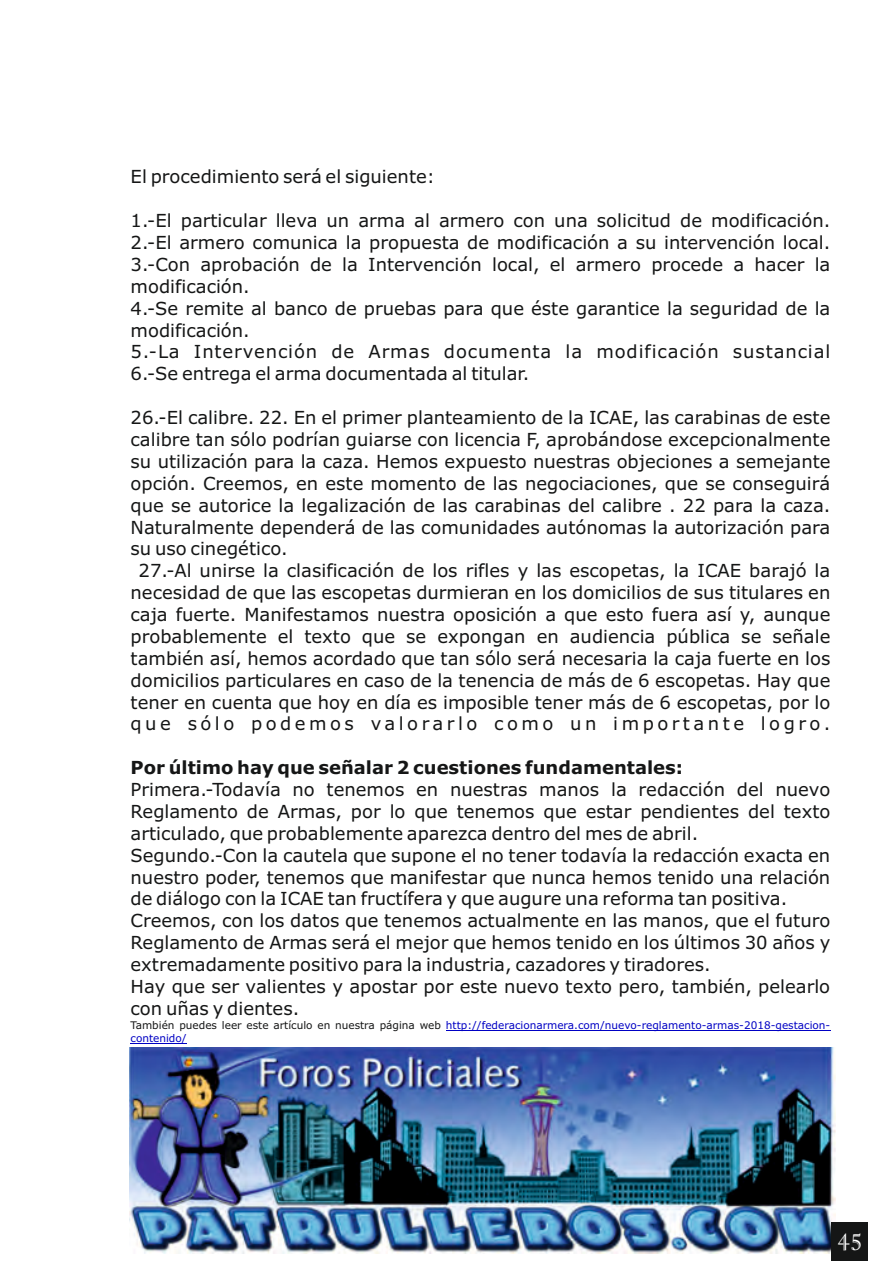
<style>
.page{position:relative;width:893px;height:1263px;background:#fff}
.page>*{position:absolute;margin:0;border:0;box-sizing:border-box;transform-origin:0 0}
.t1{font:23.55px "Imprint MT Shadow";color:#fff}
.t2{font:18px/21.9px "Verdana";color:#151616}
.t3{font:700 18px "Verdana";color:#151616}
.t4{font:18px "Verdana";letter-spacing:.195em;color:#151616}
.t5{font:10.5px/12.8px "Verdana";color:#0000c4}
.s1{color:#151616}
</style>
<div class="page">
<img style="left:130px;top:1047px;width:705px;height:207px">
<hr style="left:446px;top:1030px;width:384px;height:1px;background:#0000c4">
<hr style="left:131px;top:1043px;width:56px;height:1px;background:#0000c4">
<div style="left:831px;top:1222px;width:37px;height:39px;background:#151616"></div>
<p class="t2" style="left:131px;top:167px;width:306px">El procedimiento será el siguiente:</p>
<p class="t2" style="left:131px;top:211px;width:701px">1.-El particular lleva un arma al armero con una solicitud de modificación.<br>2.-El armero comunica la propuesta de modificación a su intervención local.<br>3.-Con aprobación de la Intervención local, el armero procede a hacer la modificación.<br>4.-Se remite al banco de pruebas para que éste garantice la seguridad de la modificación.<br>5.-La Intervención de Armas documenta la modificación sustancial 6.-Se entrega el arma documentada al titular.</p>
<p class="t2" style="left:131px;top:408px;width:701px">26.-El calibre. 22. En el primer planteamiento de la ICAE, las carabinas de este</p>
<p class="t2" style="left:131px;top:430px;width:701px">calibre tan sólo podrían guiarse con licencia F, aprobándose excepcionalmente</p>
<p class="t2" style="left:131px;top:452px;width:701px">su utilización para la caza. Hemos expuesto nuestras objeciones a semejante</p>
<p class="t2" style="left:131px;top:474px;width:701px">opción. Creemos, en este momento de las negociaciones, que se conseguirá</p>
<p class="t2" style="left:131px;top:496px;width:701px">que se autorice la legalización de las carabinas del calibre . 22 para la caza.</p>
<p class="t2" style="left:131px;top:517px;width:701px">Naturalmente dependerá de las comunidades autónomas la autorización para</p>
<p class="t2" style="left:131px;top:539px;width:159px">su uso cinegético.</p>
<p class="t2" style="left:139px;top:561px;width:693px">27.-Al unirse la clasificación de los rifles y las escopetas, la ICAE barajó la</p>
<p class="t2" style="left:131px;top:583px;width:701px">necesidad de que las escopetas durmieran en los domicilios de sus titulares en</p>
<p class="t2" style="left:131px;top:605px;width:701px">caja fuerte. Manifestamos nuestra oposición a que esto fuera así y, aunque</p>
<p class="t2" style="left:131px;top:627px;width:701px">probablemente el texto que se expongan en audiencia pública se señale</p>
<p class="t2" style="left:131px;top:649px;width:701px">también así, hemos acordado que tan sólo será necesaria la caja fuerte en los</p>
<p class="t2" style="left:131px;top:671px;width:701px">domicilios particulares en caso de la tenencia de más de 6 escopetas. Hay que</p>
<p class="t2" style="left:131px;top:692px;width:701px">tener en cuenta que hoy en día es imposible tener más de 6 escopetas, por lo</p>
<p class="t4" style="left:131px;top:717px;width:701px">que sólo podemos valorarlo como un importante logro.</p>
<p class="t3" style="left:131px;top:760px;width:554px">Por último hay que señalar 2 cuestiones fundamentales:</p>
<p class="t2" style="left:131px;top:780px;width:701px">Primera.-Todavía no tenemos en nuestras manos la redacción del nuevo Reglamento de Armas, por lo que tenemos que estar pendientes del texto articulado, que probablemente aparezca dentro del mes de abril.<br>Segundo.-Con la cautela que supone el no tener todavía la redacción exacta en nuestro poder, tenemos que manifestar que nunca hemos tenido una relación de diálogo con la ICAE tan fructífera y que augure una reforma tan positiva.<br>Creemos, con los datos que tenemos actualmente en las manos, que el futuro Reglamento de Armas será el mejor que hemos tenido en los últimos 30 años y extremadamente positivo para la industria, cazadores y tiradores.<br>Hay que ser valientes y apostar por este nuevo texto pero, también, pelearlo con uñas y dientes.</p>
<p class="t5" style="left:131px;top:1020px;width:701px"><span class="s1">También puedes leer este artículo en nuestra página web</span> http://federacionarmera.com/nuevo-reglamento-armas-2018-gestacion&shy;contenido/</p>
<h1 class="t1" style="left:838px;top:1233px;width:26px">45</h1>
</div>
